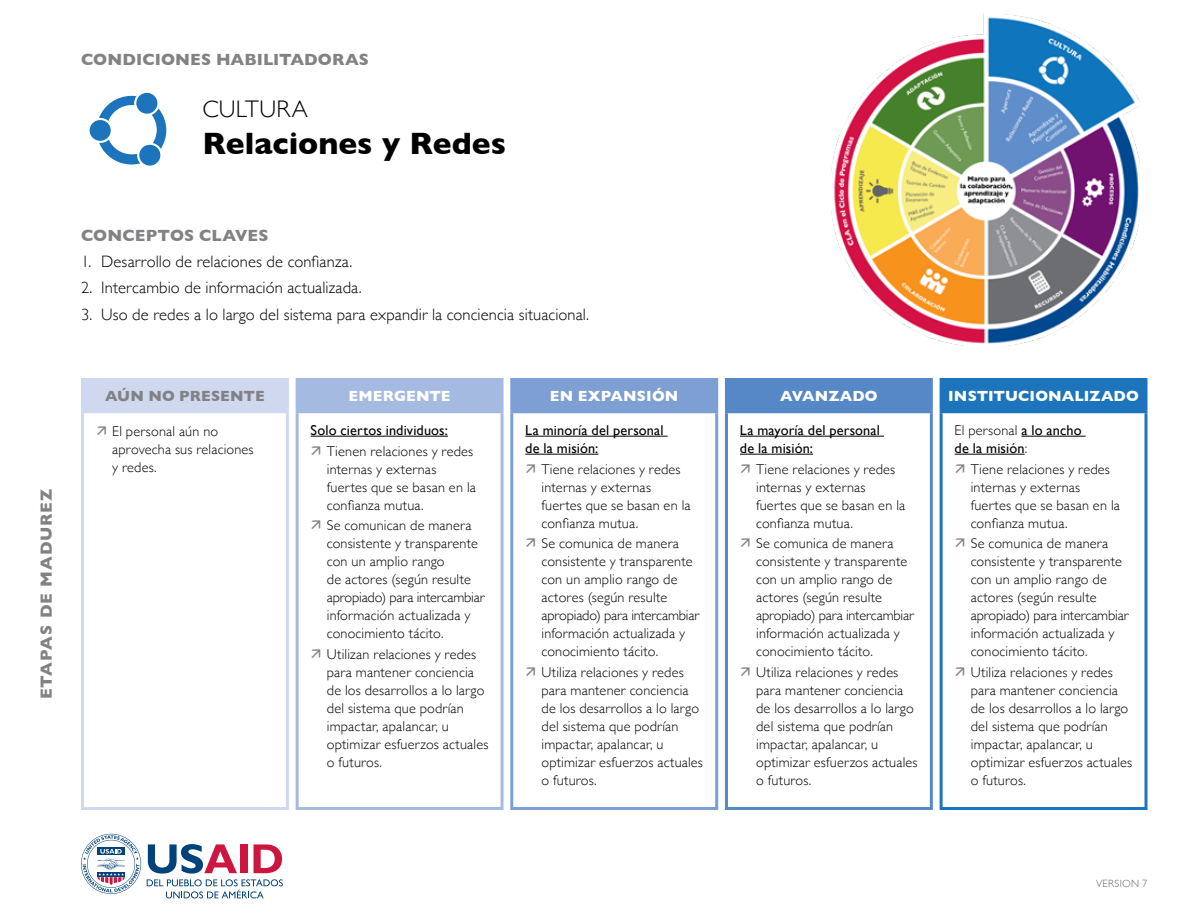
<style>
.page{position:relative;width:1188px;height:918px;background:#fff}
.page>*{position:absolute;margin:0;border:0;box-sizing:border-box;transform-origin:0 0}
.t1{font:700 31.5px "Gill Sans";color:#000}
.t2{font:300 24px "Gill Sans";letter-spacing:.015em;color:#000}
.t3{font:300 16.5px "Gill Sans";letter-spacing:.005em;color:#000}
.t4{font:700 16.5px "Gill Sans";letter-spacing:.005em;color:#808285}
.t5{font:700 16.5px "Gill Sans";letter-spacing:.05em;color:#808285}
.t6{font:700 15px "Gill Sans";letter-spacing:.005em;color:#fff}
.t7{font:700 15px "Gill Sans";letter-spacing:.005em;color:#808285}
.t8{font:300 14.25px/18px "Gill Sans";letter-spacing:.015em;color:#000}
.t9{font:14.25px/18px "Gill Sans";letter-spacing:.01em;color:#000}
.t10{font:300 10.5px "Gill Sans";letter-spacing:.03em;color:#636466}
.s1{font-weight:300}
</style>
<div class="page">
<div style="left:82px;top:380px;width:205px;height:32px;background:#cfd8ee"></div>
<hr style="left:81px;top:378px;width:208px;height:3px;background:#cfd8ee">
<hr style="left:81px;top:381px;width:3px;height:29px;background:#cfd8ee">
<hr style="left:286px;top:381px;width:3px;height:29px;background:#cfd8ee">
<hr style="left:81px;top:413px;width:3px;height:394px;background:#cfd8ee">
<hr style="left:286px;top:413px;width:3px;height:394px;background:#cfd8ee">
<hr style="left:81px;top:807px;width:208px;height:3px;background:#cfd8ee">
<hr style="left:81px;top:410px;width:208px;height:3px;background:#cfd8ee">
<div style="left:297px;top:380px;width:205px;height:32px;background:#a4bae0"></div>
<hr style="left:296px;top:378px;width:208px;height:3px;background:#a4bae0">
<hr style="left:296px;top:381px;width:3px;height:29px;background:#a4bae0">
<hr style="left:501px;top:381px;width:3px;height:29px;background:#a4bae0">
<hr style="left:296px;top:413px;width:3px;height:394px;background:#a4bae0">
<hr style="left:501px;top:413px;width:3px;height:394px;background:#a4bae0">
<hr style="left:296px;top:807px;width:208px;height:3px;background:#a4bae0">
<hr style="left:296px;top:410px;width:208px;height:3px;background:#a4bae0">
<hr style="left:311px;top:436px;width:137px;height:1px;background:#000">
<div style="left:512px;top:380px;width:205px;height:32px;background:#7d9fd3"></div>
<hr style="left:510px;top:378px;width:208px;height:3px;background:#7d9fd3">
<hr style="left:510px;top:381px;width:3px;height:29px;background:#7d9fd3">
<hr style="left:715px;top:381px;width:3px;height:29px;background:#7d9fd3">
<hr style="left:510px;top:413px;width:3px;height:394px;background:#7d9fd3">
<hr style="left:715px;top:413px;width:3px;height:394px;background:#7d9fd3">
<hr style="left:510px;top:807px;width:208px;height:3px;background:#7d9fd3">
<hr style="left:510px;top:410px;width:208px;height:3px;background:#7d9fd3">
<hr style="left:525px;top:436px;width:143px;height:1px;background:#000">
<hr style="left:525px;top:454px;width:73px;height:1px;background:#000">
<div style="left:726px;top:380px;width:205px;height:32px;background:#5688c7"></div>
<hr style="left:725px;top:378px;width:208px;height:3px;background:#5688c7">
<hr style="left:725px;top:381px;width:3px;height:29px;background:#5688c7">
<hr style="left:930px;top:381px;width:3px;height:29px;background:#5688c7">
<hr style="left:725px;top:413px;width:3px;height:394px;background:#5688c7">
<hr style="left:930px;top:413px;width:3px;height:394px;background:#5688c7">
<hr style="left:725px;top:807px;width:208px;height:3px;background:#5688c7">
<hr style="left:725px;top:410px;width:208px;height:3px;background:#5688c7">
<hr style="left:740px;top:436px;width:144px;height:1px;background:#000">
<hr style="left:740px;top:454px;width:73px;height:1px;background:#000">
<div style="left:941px;top:380px;width:205px;height:32px;background:#1c75bc"></div>
<hr style="left:940px;top:378px;width:208px;height:3px;background:#1c75bc">
<hr style="left:940px;top:381px;width:3px;height:29px;background:#1c75bc">
<svg style="left:1146px;top:381px;width:2px;height:29px"></svg>
<hr style="left:940px;top:413px;width:3px;height:394px;background:#1c75bc">
<svg style="left:1144px;top:413px;width:4px;height:394px"></svg>
<hr style="left:940px;top:807px;width:208px;height:3px;background:#1c75bc">
<hr style="left:940px;top:410px;width:208px;height:3px;background:#1c75bc">
<hr style="left:1021px;top:436px;width:65px;height:1px;background:#000">
<hr style="left:955px;top:454px;width:70px;height:1px;background:#000">
<svg style="left:81px;top:834px;width:60px;height:60px"></svg>
<svg style="left:147px;top:844px;width:136px;height:54px"></svg>
<img style="left:831px;top:14px;width:309px;height:332px">
<svg style="left:99px;top:96px;width:37px;height:25px"></svg>
<svg style="left:152px;top:108px;width:14px;height:41px"></svg>
<svg style="left:99px;top:140px;width:41px;height:25px"></svg>
<div style="left:136px;top:93px;width:21px;height:21px;background:#1c75bc;border-radius:50%"></div>
<div style="left:139px;top:145px;width:21px;height:21px;background:#1c75bc;border-radius:50%"></div>
<div style="left:90px;top:120px;width:21px;height:21px;background:#1c75bc;border-radius:50%"></div>
<p class="t5" style="left:33px;top:699px;width:212px;rotate:-90deg">ETAPAS DE MADUREZ</p>
<p class="t4" style="left:81px;top:47px;width:289px">CONDICIONES HABILITADORAS</p>
<h2 class="t2" style="left:202px;top:90px;width:107px">CULTURA</h2>
<h1 class="t1" style="left:202px;top:118px;width:305px">Relaciones y Redes</h1>
<p class="t4" style="left:81px;top:222px;width:189px">CONCEPTOS CLAVES</p>
<p class="t3" style="left:81px;top:249px;width:273px">1. Desarrollo de relaciones de confianza.</p>
<p class="t3" style="left:81px;top:275px;width:282px">2. Intercambio de información actualizada.</p>
<p class="t3" style="left:81px;top:301px;width:510px">3. Uso de redes a lo largo del sistema para expandir la conciencia situacional.</p>
<p class="t7" style="left:105px;top:384px;width:161px">AÚN NO PRESENTE</p>
<p class="t8" style="left:112px;top:422px;width:143px">El personal aún no aprovecha sus relaciones y redes.</p>
<p class="t6" style="left:349px;top:384px;width:104px">EMERGENTE</p>
<p class="t9" style="left:311px;top:421px;width:139px">Solo ciertos individuos:</p>
<p class="t8" style="left:327px;top:441px;width:151px">Tienen relaciones y redes internas y externas fuertes que se basan en la confianza mutua.</p>
<p class="t8" style="left:327px;top:516px;width:159px">Se comunican de manera consistente y transparente con un amplio rango<br>de actores (según resulte apropiado) para intercambiar información actualizada y conocimiento tácito.</p>
<p class="t8" style="left:327px;top:645px;width:163px">Utilizan relaciones y redes para mantener conciencia de los desarrollos a lo largo del sistema que podrían impactar, apalancar, u optimizar esfuerzos actuales o futuros.</p>
<p class="t6" style="left:550px;top:384px;width:130px">EN EXPANSIÓN</p>
<p class="t9" style="left:525px;top:421px;width:140px">La minoría del personal de la misión:</p>
<p class="t8" style="left:542px;top:459px;width:151px">Tiene relaciones y redes internas y externas fuertes que se basan en la confianza mutua.</p>
<p class="t8" style="left:542px;top:534px;width:159px">Se comunica de manera consistente y transparente con un amplio rango de actores (según resulte apropiado) para intercambiar información actualizada y conocimiento tácito.</p>
<p class="t8" style="left:542px;top:663px;width:163px">Utiliza relaciones y redes para mantener conciencia de los desarrollos a lo largo del sistema que podrían impactar, apalancar, u optimizar esfuerzos actuales o futuros.</p>
<p class="t6" style="left:780px;top:384px;width:99px">AVANZADO</p>
<p class="t9" style="left:740px;top:421px;width:142px">La mayoría del personal de la misión:</p>
<p class="t8" style="left:756px;top:459px;width:151px">Tiene relaciones y redes internas y externas fuertes que se basan en la confianza mutua.</p>
<p class="t8" style="left:756px;top:534px;width:159px">Se comunica de manera consistente y transparente con un amplio rango de actores (según resulte apropiado) para intercambiar información actualizada y conocimiento tácito.</p>
<p class="t8" style="left:756px;top:663px;width:163px">Utiliza relaciones y redes para mantener conciencia de los desarrollos a lo largo del sistema que podrían impactar, apalancar, u optimizar esfuerzos actuales o futuros.</p>
<p class="t6" style="left:948px;top:384px;width:192px">INSTITUCIONALIZADO</p>
<p class="t9" style="left:955px;top:421px;width:129px"><span class="s1">El personal</span> a lo ancho de la misión<span class="s1">:</span></p>
<p class="t8" style="left:971px;top:459px;width:151px">Tiene relaciones y redes internas y externas fuertes que se basan en la confianza mutua.</p>
<p class="t8" style="left:971px;top:534px;width:159px">Se comunica de manera consistente y transparente con un amplio rango de actores (según resulte apropiado) para intercambiar información actualizada y conocimiento tácito.</p>
<p class="t8" style="left:971px;top:663px;width:163px">Utiliza relaciones y redes para mantener conciencia de los desarrollos a lo largo del sistema que podrían impactar, apalancar, u optimizar esfuerzos actuales o futuros.</p>
<p class="t10" style="left:1096px;top:875px;width:53px">VERSION 7</p>
</div>
